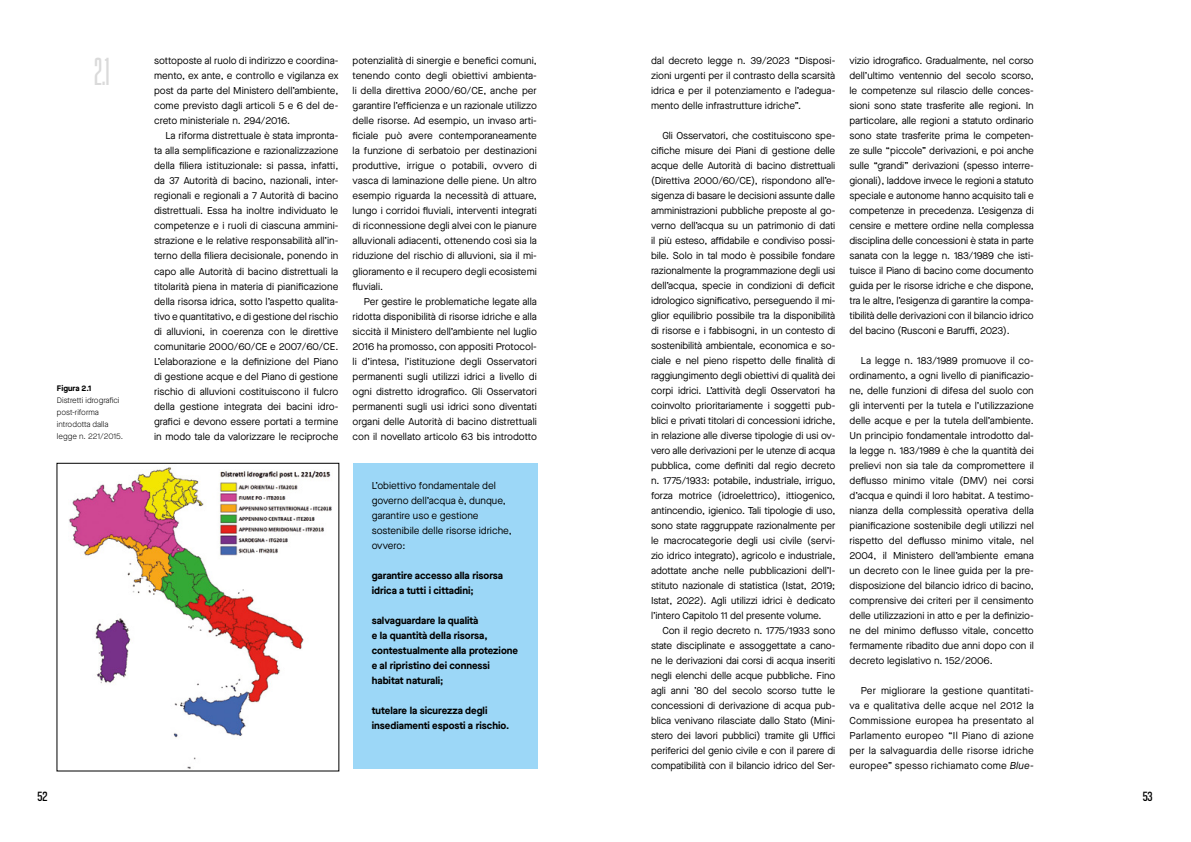
<style>
.page{position:relative;width:1191px;height:842px;background:#fff}
.page>*{position:absolute;margin:0;border:0;box-sizing:border-box;transform-origin:0 0}
.t1{font:41px "Coolvetica Crammed Rg";color:#dadada}
.t2{font:14px "Coolvetica Condensed Rg";color:#000}
.t3{font:10px/15px "Maison Neue";color:#000;text-align:justify}
.t4{font:700 10px/15px "Maison Neue";color:#000}
.t5{font:300 8px/12px "Maison Neue";color:#000}
.t6{font:700 8px "Maison Neue";color:#000}
.s1{font-style:italic}
</style>
<div class="page">
<div style="left:353px;top:463px;width:184px;height:306px;background:#9cd7f7"></div>
<img style="left:69px;top:467px;width:263px;height:302px">
<h1 class="t1" style="left:94px;top:51px;width:16px">2.1</h1>
<p class="t3" style="left:651px;top:53px;width:186px">dal decreto legge n. 39/2023 “Disposi&shy;zioni urgenti per il contrasto della scarsità idrica e per il potenziamento e l’adegua&shy;mento delle infrastrutture idriche”.</p>
<p class="t3" style="left:651px;top:128px;width:186px;text-indent:11px">Gli Osservatori, che costituiscono spe&shy;cifiche misure dei Piani di gestione delle acque delle Autorità di bacino distrettuali (Direttiva 2000/60/CE), rispondono all’e&shy;sigenza di basare le decisioni assunte dalle amministrazioni pubbliche preposte al go&shy;verno dell’acqua su un patrimonio di dati il più esteso, affidabile e condiviso possi&shy;bile. Solo in tal modo è possibile fondare razionalmente la programmazione degli usi dell’acqua, specie in condizioni di deficit idrologico significativo, perseguendo il mi&shy;glior equilibrio possibile tra la disponibilità di risorse e i fabbisogni, in un contesto di sostenibilità ambientale, economica e so&shy;ciale e nel pieno rispetto delle finalità di raggiungimento degli obiettivi di qualità dei corpi idrici. L’attività degli Osservatori ha coinvolto prioritariamente i soggetti pub&shy;blici e privati titolari di concessioni idriche, in relazione alle diverse tipologie di usi ov&shy;vero alle derivazioni per le utenze di acqua pubblica, come definiti dal regio decreto n. 1775/1933: potabile, industriale, irriguo, forza motrice (idroelettrico), ittiogenico, antincendio, igienico. Tali tipologie di uso, sono state raggruppate razionalmente per le macrocategorie degli usi civile (servi&shy;zio idrico integrato), agricolo e industriale, adottate anche nelle pubblicazioni dell’I&shy;stituto nazionale di statistica (Istat, 2019; Istat, 2022). Agli utilizzi idrici è dedicato l’intero Capitolo 11 del presente volume.</p>
<p class="t3" style="left:651px;top:623px;width:186px;text-indent:11px">Con il regio decreto n. 1775/1933 sono state disciplinate e assoggettate a cano&shy;ne le derivazioni dai corsi di acqua inseriti negli elenchi delle acque pubbliche. Fino agli anni ’80 del secolo scorso tutte le concessioni di derivazione di acqua pub&shy;blica venivano rilasciate dallo Stato (Mini&shy;stero dei lavori pubblici) tramite gli Uffici periferici del genio civile e con il parere di compatibilità con il bilancio idrico del Ser-</p>
<p class="t3" style="left:154px;top:53px;width:186px">sottoposte al ruolo di indirizzo e coordina&shy;mento, ex ante, e controllo e vigilanza ex post da parte del Ministero dell’ambiente, come previsto dagli articoli 5 e 6 del de&shy;creto ministeriale n. 294/2016.</p>
<p class="t3" style="left:154px;top:128px;width:186px;text-indent:11px">La riforma distrettuale è stata impronta&shy;ta alla semplificazione e razionalizzazione della filiera istituzionale: si passa, infatti, da 37 Autorità di bacino, nazionali, inter&shy;regionali e regionali a 7 Autorità di bacino distrettuali. Essa ha inoltre individuato le competenze e i ruoli di ciascuna ammini&shy;strazione e le relative responsabilità all’in&shy;terno della filiera decisionale, ponendo in capo alle Autorità di bacino distrettuali la titolarità piena in materia di pianificazione della risorsa idrica, sotto l’aspetto qualita&shy;tivo e quantitativo, e di gestione del rischio di alluvioni, in coerenza con le direttive comunitarie 2000/60/CE e 2007/60/CE.<br>L’elaborazione e la definizione del Piano di gestione acque e del Piano di gestione rischio di alluvioni costituiscono il fulcro della gestione integrata dei bacini idro&shy;grafici e devono essere portati a termine in modo tale da valorizzare le reciproche</p>
<p class="t3" style="left:352px;top:53px;width:186px">potenzialità di sinergie e benefici comuni, tenendo conto degli obiettivi ambienta&shy;li della direttiva 2000/60/CE, anche per garantire l’efficienza e un razionale utilizzo delle risorse. Ad esempio, un invaso arti&shy;ficiale può avere contemporaneamente la funzione di serbatoio per destinazioni produttive, irrigue o potabili, ovvero di vasca di laminazione delle piene. Un altro esempio riguarda la necessità di attuare, lungo i corridoi fluviali, interventi integrati di riconnessione degli alvei con le pianure alluvionali adiacenti, ottenendo così sia la riduzione del rischio di alluvioni, sia il mi&shy;glioramento e il recupero degli ecosistemi fluviali.</p>
<p class="t3" style="left:352px;top:293px;width:186px;text-indent:11px">Per gestire le problematiche legate alla ridotta disponibilità di risorse idriche e alla siccità il Ministero dell’ambiente nel luglio 2016 ha promosso, con appositi Protocol&shy;li d’intesa, l’istituzione degli Osservatori permanenti sugli utilizzi idrici a livello di ogni distretto idrografico. Gli Osservatori permanenti sugli usi idrici sono diventati organi delle Autorità di bacino distrettuali con il novellato articolo 63 bis introdotto</p>
<p class="t6" style="left:57px;top:383px;width:36px">Figura 2.1</p>
<p class="t5" style="left:57px;top:395px;width:68px">Distretti idrografici post-riforma introdotta dalla legge n. 221/2015.</p>
<p class="t3" style="left:372px;top:478px;width:142px;text-align:left">L’obiettivo fondamentale del governo dell’acqua è, dunque, garantire uso e gestione sostenibile delle risorse idriche, ovvero:</p>
<p class="t4" style="left:372px;top:568px;width:133px">garantire accesso alla risorsa idrica a tutti i cittadini;</p>
<p class="t4" style="left:372px;top:613px;width:148px">salvaguardare la qualità<br>e la quantità della risorsa, contestualmente alla protezione e al ripristino dei connessi habitat naturali;</p>
<p class="t4" style="left:372px;top:703px;width:139px">tutelare la sicurezza degli insediamenti esposti a rischio.</p>
<p class="t3" style="left:849px;top:53px;width:186px">vizio idrografico. Gradualmente, nel corso dell’ultimo ventennio del secolo scorso, le competenze sul rilascio delle conces&shy;sioni sono state trasferite alle regioni. In particolare, alle regioni a statuto ordinario sono state trasferite prima le competen&shy;ze sulle “piccole” derivazioni, e poi anche sulle “grandi” derivazioni (spesso interre&shy;gionali), laddove invece le regioni a statuto speciale e autonome hanno acquisito tali e competenze in precedenza. L’esigenza di censire e mettere ordine nella complessa disciplina delle concessioni è stata in parte sanata con la legge n. 183/1989 che isti&shy;tuisce il Piano di bacino come documento guida per le risorse idriche e che dispone, tra le altre, l’esigenza di garantire la compa&shy;tibilità delle derivazioni con il bilancio idrico del bacino (Rusconi e Baruffi, 2023).</p>
<p class="t3" style="left:849px;top:353px;width:186px;text-indent:11px">La legge n. 183/1989 promuove il co&shy;ordinamento, a ogni livello di pianificazio&shy;ne, delle funzioni di difesa del suolo con gli interventi per la tutela e l’utilizzazione delle acque e per la tutela dell’ambiente.<br>Un principio fondamentale introdotto dal&shy;la legge n. 183/1989 è che la quantità dei prelievi non sia tale da compromettere il deflusso minimo vitale (DMV) nei corsi d’acqua e quindi il loro habitat. A testimo&shy;nianza della complessità operativa della pianificazione sostenibile degli utilizzi nel rispetto del deflusso minimo vitale, nel 2004, il Ministero dell’ambiente emana un decreto con le linee guida per la pre&shy;disposizione del bilancio idrico di bacino, comprensive dei criteri per il censimento delle utilizzazioni in atto e per la definizio&shy;ne del minimo deflusso vitale, concetto fermamente ribadito due anni dopo con il decreto legislativo n. 152/2006.</p>
<p class="t3" style="left:849px;top:683px;width:186px;text-indent:11px">Per migliorare la gestione quantitati&shy;va e qualitativa delle acque nel 2012 la Commissione europea ha presentato al Parlamento europeo “Il Piano di azione per la salvaguardia delle risorse idriche europee” spesso richiamato come <span class="s1">Blue-</span></p>
<h2 class="t2" style="left:38px;top:787px;width:12px">52</h2>
<h2 class="t2" style="left:1142px;top:787px;width:11px">53</h2>
</div>
